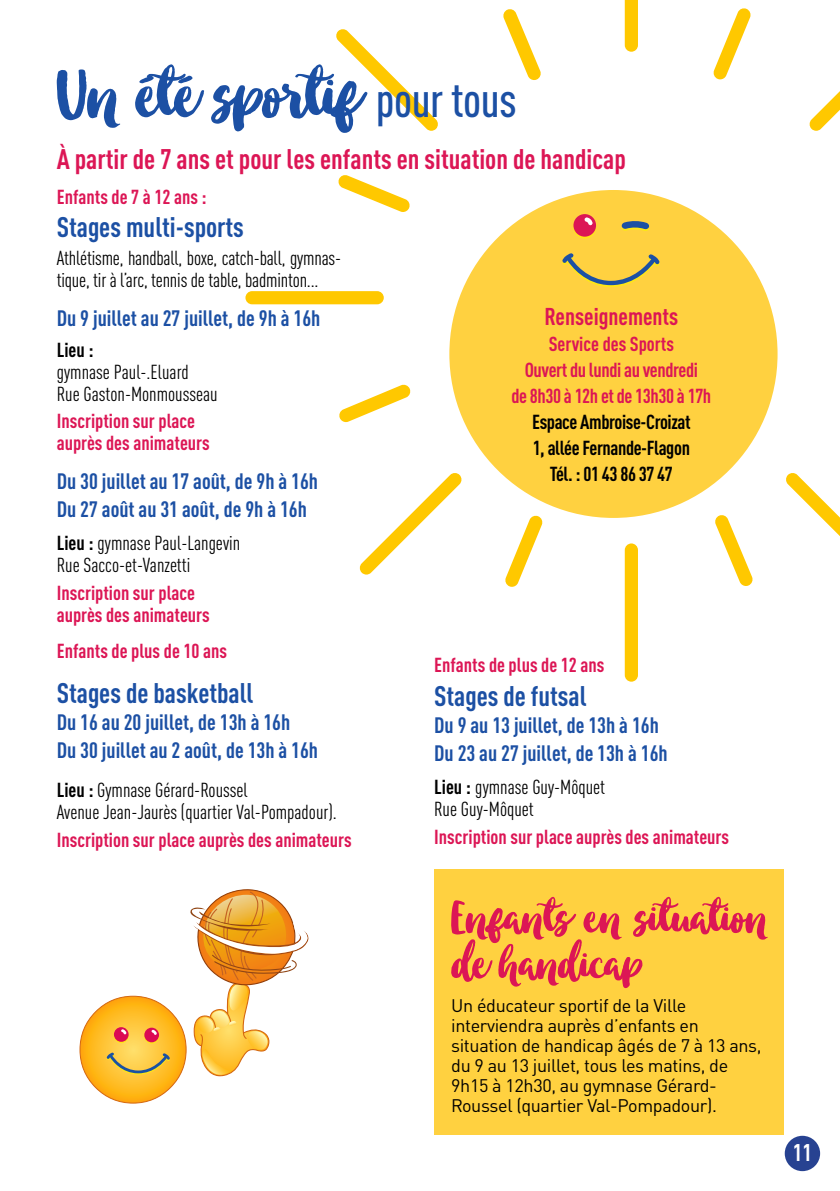
<style>
.page{position:relative;width:840px;height:1191px;background:#fff}
.page>*{position:absolute;margin:0;border:0;box-sizing:border-box;transform-origin:0 0}
.t1{font:80px "Ink Bandits Script";letter-spacing:-.03em;color:#1c50a4}
.t2{font:54px/46px "Ink Bandits Script";color:#dc1655}
.t3{font:700 condensed 28px "DIN Pro";color:#dc1655}
.t4{font:700 condensed 28px "DIN Pro";color:#1c50a4}
.t5{font:700 condensed 24px "DIN Pro";color:#dc1655}
.t6{font:700 condensed 23.8px "DIN Pro";color:#fff}
.t7{font:700 condensed 22px/27.6px "DIN Pro";color:#1c50a4}
.t8{font:condensed 20px/22px "DIN Pro";color:#000}
.t9{font:700 condensed 20px/22px "DIN Pro";color:#dc1655}
.t10{font:700 condensed 20px/26px "DIN Pro";letter-spacing:-.02em;color:#000;text-align:center}
.t11{font:700 condensed 20px/26px "DIN Pro";letter-spacing:-.02em;color:#dc1655;text-align:center}
.t12{font:18px/20px "DIN Pro";letter-spacing:-.02em;color:#000}
.s1{font-weight:700}
</style>
<div class="page">
<svg style="left:503px;top:9px;width:38px;height:71px"></svg>
<svg style="left:715px;top:515px;width:38px;height:71px"></svg>
<svg style="left:339px;top:384px;width:72px;height:38px"></svg>
<svg style="left:713px;top:8px;width:38px;height:71px"></svg>
<svg style="left:505px;top:515px;width:38px;height:72px"></svg>
<svg style="left:338px;top:175px;width:72px;height:37px"></svg>
<svg style="left:624px;top:0;width:13px;height:52px"></svg>
<div style="left:624px;top:543px;width:13px;height:138px;background:#ffc800;border-radius:7px"></div>
<div style="left:245px;top:291px;width:138px;height:13px;background:#ffc800;border-radius:7px"></div>
<svg style="left:809px;top:92px;width:30px;height:39px"></svg>
<svg style="left:359px;top:473px;width:103px;height:101px"></svg>
<svg style="left:786px;top:473px;width:53px;height:62px"></svg>
<svg style="left:336px;top:29px;width:102px;height:102px"></svg>
<div style="left:784px;top:1135px;width:35px;height:36px;background:#274291;border-radius:50%"></div>
<div style="left:449px;top:190px;width:328px;height:328px;background:#ffd140;border-radius:50%"></div>
<svg style="left:573px;top:216px;width:22px;height:23px"></svg>
<div style="left:573px;top:214px;width:22px;height:23px;background:#dc1655;border-radius:50%"></div>
<svg style="left:621px;top:221px;width:28px;height:10px"></svg>
<svg style="left:584px;top:217px;width:8px;height:9px"></svg>
<svg style="left:562px;top:253px;width:97px;height:34px"></svg>
<svg style="left:79px;top:889px;width:230px;height:214px"></svg>
<div style="left:434px;top:869px;width:348px;height:265px;background:#ffd140"></div>
<h1 class="t1" style="left:57px;top:62px;width:461px">Un été sportif <sup>pour</sup> <sup>tous</sup></h1>
<h3 class="t3" style="left:57px;top:138px;width:570px">À partir de 7 ans et pour les enfants en situation de handicap</h3>
<p class="t9" style="left:57px;top:184px;width:151px">Enfants de 7 à 12 ans :</p>
<h3 class="t4" style="left:57px;top:206px;width:189px">Stages multi-sports</h3>
<p class="t8" style="left:57px;top:246px;width:286px">Athlétisme, handball, boxe, catch-ball, gymnas&shy;tique, tir à l’arc, tennis de table, badminton...</p>
<p class="t7" style="left:57px;top:303px;width:265px">Du 9 juillet au 27 juillet, de 9h à 16h</p>
<p class="t10" style="left:57px;top:335px;width:38px">Lieu :</p>
<p class="t8" style="left:57px;top:359px;width:162px">gymnase Paul-.Eluard<br>Rue Gaston-Monmousseau</p>
<p class="t9" style="left:57px;top:408px;width:154px">Inscription sur place auprès des animateurs</p>
<p class="t7" style="left:57px;top:466px;width:263px">Du 30 juillet au 17 août, de 9h à 16h<br>Du 27 août au 31 août, de 9h à 16h</p>
<p class="t8" style="left:57px;top:531px;width:185px"><span class="s1">Lieu :</span> gymnase Paul-Langevin<br>Rue Sacco-et-Vanzetti</p>
<p class="t9" style="left:57px;top:580px;width:154px">Inscription sur place auprès des animateurs</p>
<p class="t9" style="left:57px;top:638px;width:172px">Enfants de plus de 10 ans</p>
<h3 class="t4" style="left:57px;top:671px;width:198px">Stages de basketball</h3>
<p class="t7" style="left:57px;top:707px;width:263px">Du 16 au 20 juillet, de 13h à 16h<br>Du 30 juillet au 2 août, de 13h à 16h</p>
<p class="t8" style="left:57px;top:777px;width:281px"><span class="s1">Lieu :</span> Gymnase Gérard-Roussel<br>Avenue Jean-Jaurès (quartier Val-Pompadour).</p>
<p class="t9" style="left:57px;top:827px;width:296px">Inscription sur place auprès des animateurs</p>
<p class="t5" style="left:544px;top:298px;width:135px">Renseignements</p>
<p class="t11" style="left:511px;top:329px;width:201px">Service des Sports<br>Ouvert du lundi au vendredi<br>de 8h30 à 12h et de 13h30 à 17h</p>
<p class="t10" style="left:532px;top:407px;width:160px">Espace Ambroise-Croizat<br>1, allée Fernande-Flagon<br>Tél. : 01 43 86 37 47</p>
<p class="t9" style="left:434px;top:652px;width:172px">Enfants de plus de 12 ans</p>
<h3 class="t4" style="left:434px;top:674px;width:154px">Stages de futsal</h3>
<p class="t7" style="left:434px;top:709px;width:235px">Du 9 au 13 juillet, de 13h à 16h<br>Du 23 au 27 juillet, de 13h à 16h</p>
<p class="t8" style="left:434px;top:774px;width:172px"><span class="s1">Lieu :</span> gymnase Guy-Môquet<br>Rue Guy-Môquet</p>
<p class="t9" style="left:434px;top:824px;width:296px">Inscription sur place auprès des animateurs</p>
<h2 class="t2" style="left:451px;top:904px;width:316px">Enfants en situation de handicap</h2>
<p class="t12" style="left:451px;top:993px;width:312px">Un éducateur sportif de la Ville interviendra auprès d’enfants en situation de handicap âgés de 7 à 13 ans, du 9 au 13 juillet, tous les matins, de 9h15 à 12h30, au gymnase Gérard-Roussel (quartier Val-Pompadour).</p>
<p class="t6" style="left:792px;top:1134px;width:21px">11</p>
</div>
